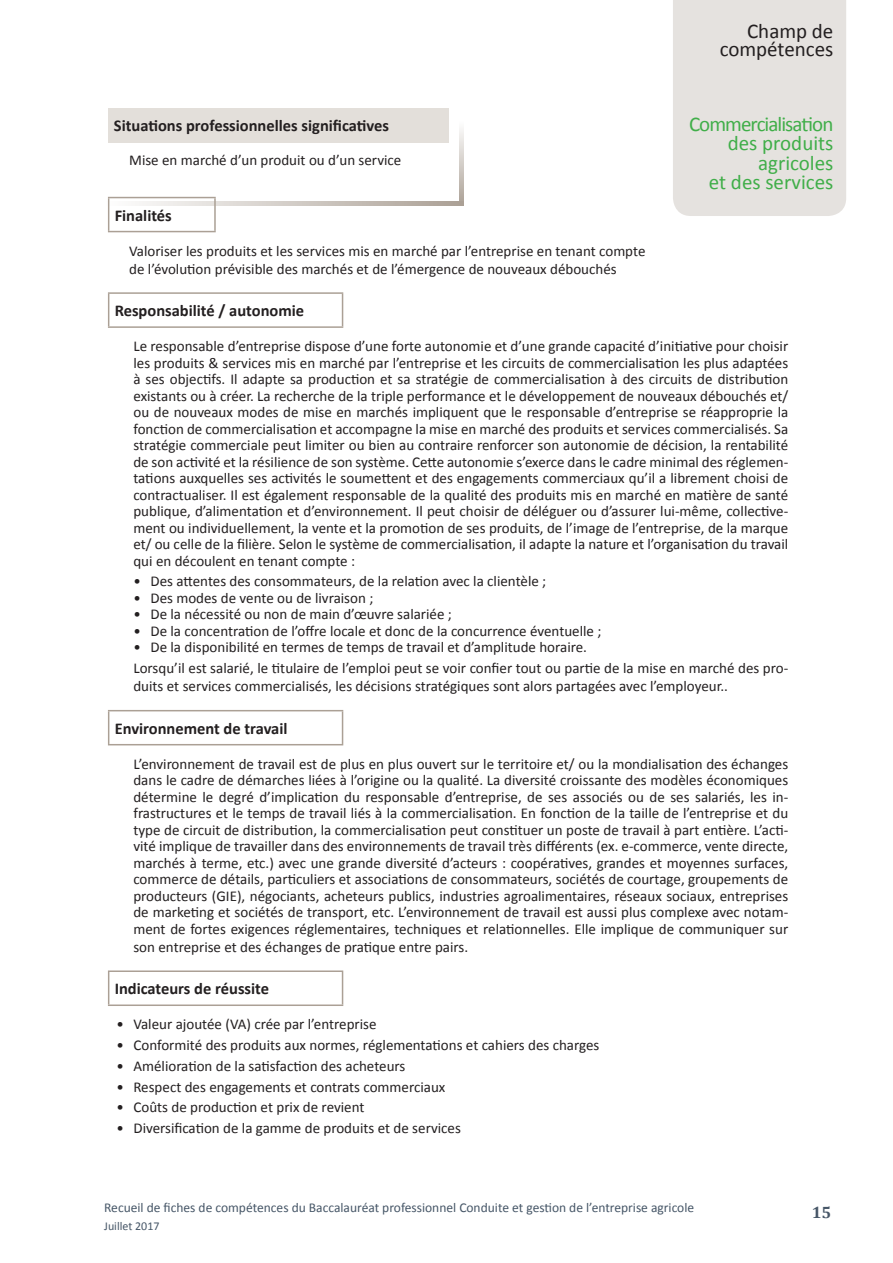
<style>
.page{position:relative;width:893px;height:1263px;background:#fff}
.page>*{position:absolute;margin:0;border:0;box-sizing:border-box;transform-origin:0 0}
.Titre1{font:21px/19.5px "Calibri";color:#40ae49;text-align:right}
.t1{font:21px/18px "Calibri";color:#231f20;text-align:right}
.Titre1-2{font:21px "Calibri";letter-spacing:-.045em;color:#40ae49}
.Titre1-3{font:700 16.5px "Calibri";color:#231f20}
.t2{font:700 16.5px "Cambria";color:#465667}
.Titre1-4{font:15px/16.5px "Calibri";color:#231f20;text-align:justify}
.Puce{font:15px "Calibri";color:#231f20}
.t3{font:13.5px "Calibri";color:#465667}
.t4{font:12px "Calibri";color:#465667}
</style>
<div class="page">
<div style="left:108px;top:108px;width:340px;height:34px;background:#e3dfda"></div>
<hr style="left:108px;top:197px;width:108px;height:1px;background:#aba095">
<hr style="left:108px;top:198px;width:1px;height:33px;background:#aba095">
<hr style="left:214px;top:198px;width:2px;height:33px;background:#aba095">
<hr style="left:108px;top:231px;width:108px;height:1px;background:#aba095">
<hr style="left:108px;top:292px;width:235px;height:2px;background:#aba095">
<hr style="left:108px;top:294px;width:1px;height:32px;background:#aba095">
<hr style="left:342px;top:294px;width:1px;height:32px;background:#aba095">
<hr style="left:108px;top:326px;width:235px;height:2px;background:#aba095">
<hr style="left:108px;top:710px;width:235px;height:1px;background:#aba095">
<hr style="left:108px;top:711px;width:1px;height:33px;background:#aba095">
<hr style="left:342px;top:711px;width:1px;height:33px;background:#aba095">
<hr style="left:108px;top:744px;width:235px;height:1px;background:#aba095">
<hr style="left:108px;top:970px;width:235px;height:2px;background:#aba095">
<hr style="left:108px;top:972px;width:1px;height:32px;background:#aba095">
<hr style="left:342px;top:972px;width:1px;height:32px;background:#aba095">
<hr style="left:108px;top:1004px;width:235px;height:2px;background:#aba095">
<div style="left:673px;top:0;width:173px;height:216px;background:#e5e2df"></div>
<svg style="left:109px;top:202px;width:354px;height:4px"></svg>
<svg style="left:459px;top:129px;width:4px;height:76px"></svg>
<p class="Titre1-3" style="left:114px;top:115px;width:277px">Situations professionnelles significatives</p>
<p class="Puce" style="left:129px;top:151px;width:274px">Mise en marché d’un produit ou d’un service</p>
<p class="t1" style="left:720px;top:22px;width:115px">Champ de compétences</p>
<p class="Titre1-2" style="left:689px;top:111px;width:146px">Commercialisation</p>
<p class="Titre1" style="left:728px;top:134px;width:107px">des produits agricoles</p>
<p class="Titre1" style="left:709px;top:173px;width:126px">et des services</p>
<p class="Titre1-3" style="left:115px;top:205px;width:59px">Finalités</p>
<p class="Titre1-4" style="left:129px;top:242px;width:518px">Valoriser les produits et les services mis en marché par l’entreprise en tenant compte</p>
<p class="Titre1-4" style="left:129px;top:260px;width:489px">de l’évolution prévisible des marchés et de l’émergence de nouveaux débouchés</p>
<p class="Titre1-3" style="left:115px;top:300px;width:191px">Responsabilité / autonomie</p>
<p class="Titre1-4" style="left:133px;top:338px;width:656px">Le responsable d’entreprise dispose d’une forte autonomie et d’une grande capacité d’initiative pour choisir les produits &amp; services mis en marché par l’entreprise et les circuits de commercialisation les plus adaptées à ses objectifs. Il adapte sa production et sa stratégie de commercialisation à des circuits de distribution existants ou à créer. La recherche de la triple performance et le développement de nouveaux débouchés et/ ou de nouveaux modes de mise en marchés impliquent que le responsable d’entreprise se réapproprie la fonction de commercialisation et accompagne la mise en marché des produits et services commercialisés. Sa stratégie commerciale peut limiter ou bien au contraire renforcer son autonomie de décision, la rentabilité de son activité et la résilience de son système. Cette autonomie s’exerce dans le cadre minimal des réglemen&shy;tations auxquelles ses activités le soumettent et des engagements commerciaux qu’il a librement choisi de contractualiser. Il est également responsable de la qualité des produits mis en marché en matière de santé publique, d’alimentation et d’environnement. Il peut choisir de déléguer ou d’assurer lui-même, collective&shy;ment ou individuellement, la vente et la promotion de ses produits, de l’image de l’entreprise, de la marque et/ ou celle de la filière. Selon le système de commercialisation, il adapte la nature et l’organisation du travail qui en découlent en tenant compte :</p>
<p class="Titre1-4" style="left:133px;top:573px;width:414px">• Des attentes des consommateurs, de la relation avec la clientèle ;</p>
<p class="Titre1-4" style="left:133px;top:590px;width:241px">• Des modes de vente ou de livraison ;</p>
<p class="Titre1-4" style="left:133px;top:606px;width:320px">• De la nécessité ou non de main d’œuvre salariée ;</p>
<p class="Titre1-4" style="left:133px;top:623px;width:469px">• De la concentration de l’offre locale et donc de la concurrence éventuelle ;</p>
<p class="Titre1-4" style="left:133px;top:639px;width:455px">• De la disponibilité en termes de temps de travail et d’amplitude horaire.</p>
<p class="Titre1-4" style="left:133px;top:659px;width:656px;line-height:18px">Lorsqu’il est salarié, le titulaire de l’emploi peut se voir confier tout ou partie de la mise en marché des pro&shy;duits et services commercialisés, les décisions stratégiques sont alors partagées avec l’employeur..</p>
<p class="Titre1-3" style="left:115px;top:718px;width:174px">Environnement de travail</p>
<p class="Titre1-4" style="left:133px;top:755px;width:656px">L’environnement de travail est de plus en plus ouvert sur le territoire et/ ou la mondialisation des échanges dans le cadre de démarches liées à l’origine ou la qualité. La diversité croissante des modèles économiques détermine le degré d’implication du responsable d’entreprise, de ses associés ou de ses salariés, les in&shy;frastructures et le temps de travail liés à la commercialisation. En fonction de la taille de l’entreprise et du type de circuit de distribution, la commercialisation peut constituer un poste de travail à part entière. L’acti&shy;vité implique de travailler dans des environnements de travail très différents (ex. e-commerce, vente directe, marchés à terme, etc.) avec une grande diversité d’acteurs : coopératives, grandes et moyennes surfaces, commerce de détails, particuliers et associations de consommateurs, sociétés de courtage, groupements de producteurs (GIE), négociants, acheteurs publics, industries agroalimentaires, réseaux sociaux, entreprises de marketing et sociétés de transport, etc. L’environnement de travail est aussi plus complexe avec notam&shy;ment de fortes exigences réglementaires, techniques et relationnelles. Elle implique de communiquer sur</p>
<p class="Titre1-4" style="left:133px;top:938px;width:336px">son entreprise et des échanges de pratique entre pairs.</p>
<p class="Titre1-3" style="left:115px;top:978px;width:156px">Indicateurs de réussite</p>
<p class="Titre1-4" style="left:116px;top:1016px;width:262px">• Valeur ajoutée (VA) crée par l’entreprise</p>
<p class="Titre1-4" style="left:116px;top:1037px;width:485px">• Conformité des produits aux normes, réglementations et cahiers des charges</p>
<p class="Titre1-4" style="left:116px;top:1057px;width:290px">• Amélioration de la satisfaction des acheteurs</p>
<p class="Titre1-4" style="left:116px;top:1078px;width:330px">• Respect des engagements et contrats commerciaux</p>
<p class="Titre1-4" style="left:116px;top:1099px;width:250px">• Coûts de production et prix de revient</p>
<p class="Titre1-4" style="left:116px;top:1120px;width:346px">• Diversification de la gamme de produits et de services</p>
<p class="t3" style="left:104px;top:1199px;width:591px">Recueil de fiches de compétences du Baccalauréat professionnel Conduite et gestion de l’entreprise agricole</p>
<p class="t4" style="left:104px;top:1218px;width:57px">Juillet 2017</p>
<p class="t2" style="left:812px;top:1201px;width:21px">15</p>
</div>
